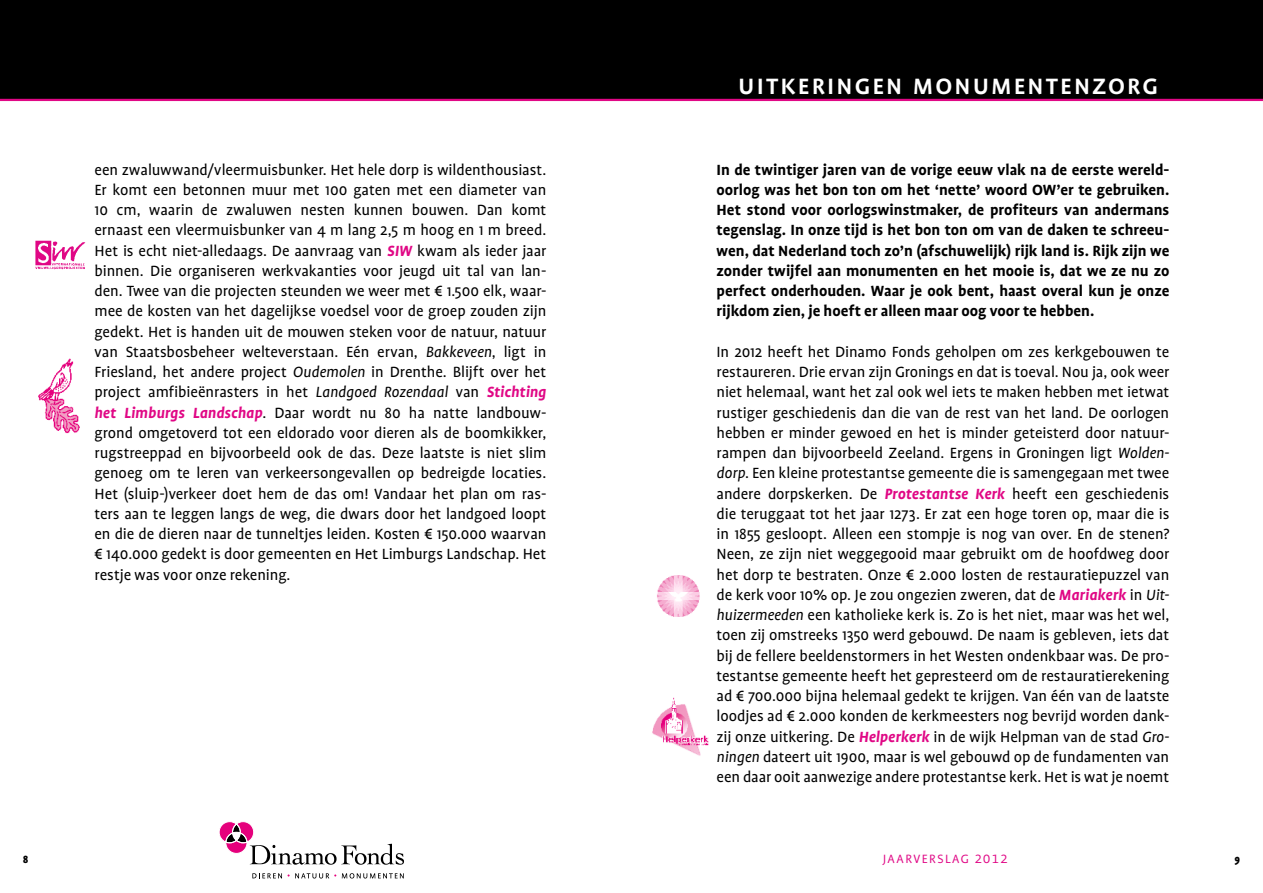
<style>
.page{position:relative;width:1263px;height:893px;background:#fff}
.page>*{position:absolute;margin:0;border:0;box-sizing:border-box;transform-origin:0 0}
.t1{font:500 30px "Profile SC";letter-spacing:.05em;color:#fff}
.t2{font:16.8px/20.2px "Profile";letter-spacing:-.005em;color:#000;text-align:justify}
.t3{font:700 16.8px/20.2px "Profile";color:#000;text-align:justify}
.t4{font:300 16.2px "Profile SC";letter-spacing:.05em;color:#e00785}
.t5{font:900 12px "Profile SC";color:#000}
.s1{font-weight:700;font-style:italic;color:#e00785}
.s2{font-style:italic}
</style>
<div class="page">
<div style="left:0;top:0;width:1263px;height:100px;background:#000"></div>
<hr style="left:0;top:99px;width:1263px;height:2px;background:#e00785">
<svg style="left:219px;top:821px;width:185px;height:44px"></svg>
<svg style="left:252px;top:873px;width:30px;height:6px"></svg>
<svg style="left:288px;top:873px;width:48px;height:6px"></svg>
<svg style="left:342px;top:873px;width:62px;height:5px"></svg>
<img style="left:35px;top:240px;width:51px;height:30px">
<img style="left:38px;top:358px;width:42px;height:76px">
<img style="left:657px;top:575px;width:43px;height:42px">
<img style="left:652px;top:697px;width:57px;height:59px">
<p class="t2" style="left:94px;top:159px;width:453px">een zwaluwwand/vleermuisbunker. Het hele dorp is wildenthousiast.<br>Er komt een betonnen muur met 100 gaten met een diameter van 10 cm, waarin de zwaluwen nesten kunnen bouwen. Dan komt ernaast een vleermuisbunker van 4 m lang 2,5 m hoog en 1 m breed.<br>Het is echt niet-alledaags. De aanvraag van <span class="s1">SIW</span> kwam als ieder jaar binnen. Die organiseren werkvakanties voor jeugd uit tal van lan&shy;den. Twee van die projecten steunden we weer met ¤ 1.500 elk, waar&shy;mee de kosten van het dagelijkse voedsel voor de groep zouden zijn gedekt. Het is handen uit de mouwen steken voor de natuur, natuur van Staatsbosbeheer welteverstaan. Eén ervan, <span class="s2">Bakkeveen</span>, ligt in Friesland, het andere project <span class="s2">Oudemolen</span> in Drenthe. Blijft over het project amfibieënrasters in het <span class="s2">Landgoed Rozendaal</span> van <span class="s1">Stichting het Limburgs Landschap</span>. Daar wordt nu 80 ha natte landbouw&shy;grond omgetoverd tot een eldorado voor dieren als de boomkikker, rugstreeppad en bijvoorbeeld ook de das. Deze laatste is niet slim genoeg om te leren van verkeersongevallen op bedreigde locaties.<br>Het (sluip-)verkeer doet hem de das om! Vandaar het plan om ras&shy;ters aan te leggen langs de weg, die dwars door het landgoed loopt en die de dieren naar de tunneltjes leiden. Kosten ¤ 150.000 waarvan ¤ 140.000 gedekt is door gemeenten en Het Limburgs Landschap. Het restje was voor onze rekening.</p>
<h1 class="t1" style="left:738px;top:69px;width:422px">uitkeringen monumentenzorg</h1>
<p class="t3" style="left:716px;top:159px;width:454px">In de twintiger jaren van de vorige eeuw vlak na de eerste wereld&shy;oorlog was het bon ton om het ‘nette’ woord OW’er te gebruiken.<br>Het stond voor oorlogswinstmaker, de profiteurs van andermans tegenslag. In onze tijd is het bon ton om van de daken te schreeu&shy;wen, dat Nederland toch zo’n (afschuwelijk) rijk land is. Rijk zijn we zonder twijfel aan monumenten en het mooie is, dat we ze nu zo perfect onderhouden. Waar je ook bent, haast overal kun je onze rijkdom zien, je hoeft er alleen maar oog voor te hebben.</p>
<p class="t2" style="left:716px;top:342px;width:454px">In 2012 heeft het Dinamo Fonds geholpen om zes kerkgebouwen te restaureren. Drie ervan zijn Gronings en dat is toeval. Nou ja, ook weer niet helemaal, want het zal ook wel iets te maken hebben met ietwat rustiger geschiedenis dan die van de rest van het land. De oorlogen hebben er minder gewoed en het is minder geteisterd door natuur&shy;rampen dan bijvoorbeeld Zeeland. Ergens in Groningen ligt <span class="s2">Wolden&shy;dorp</span>. Een kleine protestantse gemeente die is samengegaan met twee andere dorpskerken. De <span class="s1">Protestantse Kerk</span> heeft een geschiedenis die teruggaat tot het jaar 1273. Er zat een hoge toren op, maar die is in 1855 gesloopt. Alleen een stompje is nog van over. En de stenen?<br>Neen, ze zijn niet weggegooid maar gebruikt om de hoofdweg door het dorp te bestraten. Onze ¤ 2.000 losten de restauratiepuzzel van de kerk voor 10% op. Je zou ongezien zweren, dat de <span class="s1">Mariakerk</span> in <span class="s2">Uit&shy;huizermeeden</span> een katholieke kerk is. Zo is het niet, maar was het wel, toen zij omstreeks 1350 werd gebouwd. De naam is gebleven, iets dat bij de fellere beeldenstormers in het Westen ondenkbaar was. De pro&shy;testantse gemeente heeft het gepresteerd om de restauratierekening ad ¤ 700.000 bijna helemaal gedekt te krijgen. Van één van de laatste loodjes ad ¤ 2.000 konden de kerkmeesters nog bevrijd worden dank&shy;zij onze uitkering. De <span class="s1">Helperkerk</span> in de wijk Helpman van de stad <span class="s2">Gro&shy;ningen</span> dateert uit 1900, maar is wel gebouwd op de fundamenten van een daar ooit aanwezige andere protestantse kerk. Het is wat je noemt</p>
<p class="t5" style="left:23px;top:853px;width:7px">8</p>
<p class="t4" style="left:882px;top:850px;width:127px">jaarverslag 2012</p>
<p class="t5" style="left:1234px;top:853px;width:7px">9</p>
</div>
